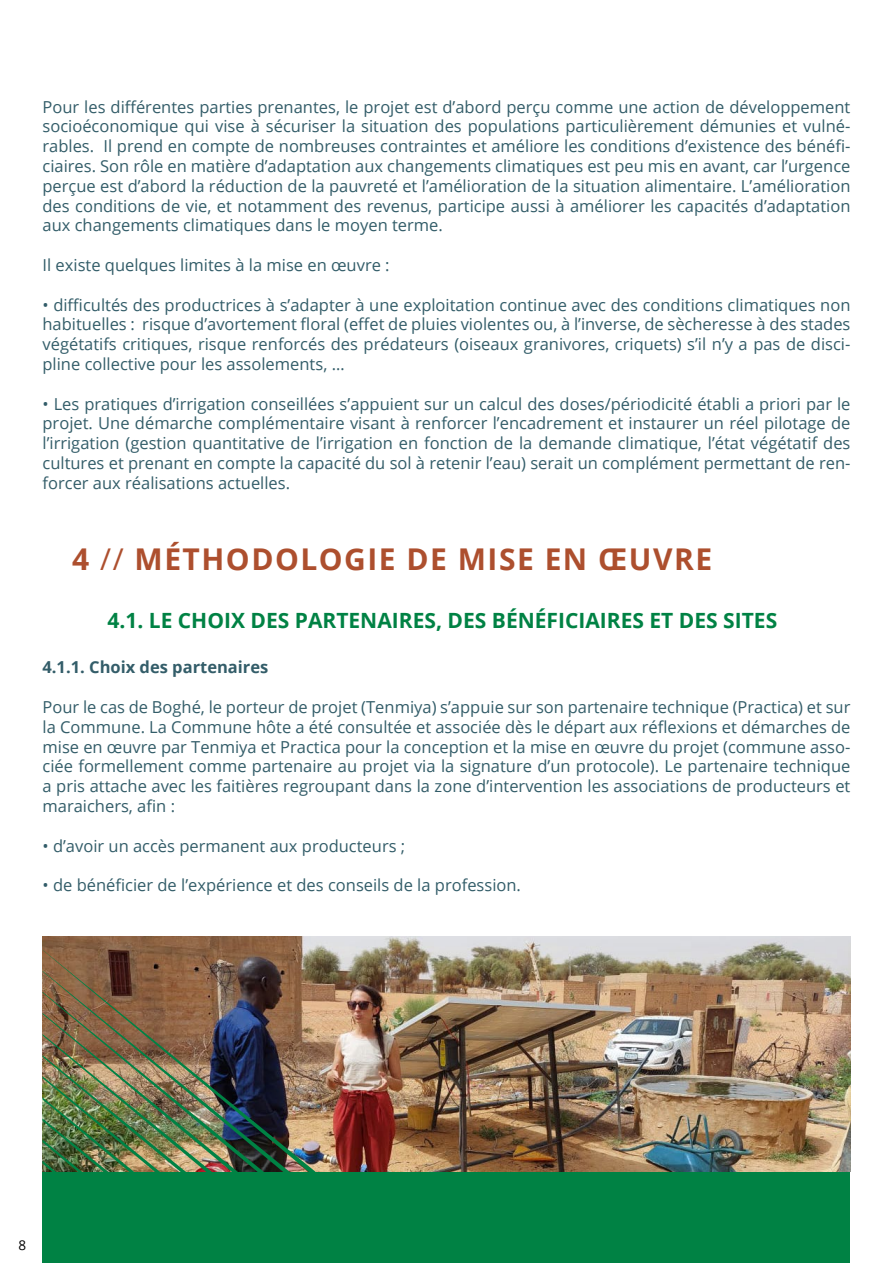
<style>
.page{position:relative;width:893px;height:1263px;background:#fff}
.page>*{position:absolute;margin:0;border:0;box-sizing:border-box;transform-origin:0 0}
.t1{font:700 30px "Open Sans";letter-spacing:.05em;color:#ad4f2e}
.t2{font:700 21px "Open Sans";color:#008244}
.t3{font:16.5px/19.8px "Open Sans";color:#335d69;text-align:justify}
.t4{font:700 16.5px "Open Sans";color:#335d69}
.t5{font:13.5px "Open Sans";color:#000}
.s1{font-weight:400}
</style>
<div class="page">
<div style="left:43px;top:1172px;width:807px;height:91px;background:#008244"></div>
<img style="left:43px;top:937px;width:807px;height:235px">
<img style="left:43px;top:950px;width:385px;height:222px">
<p class="t3" style="left:43px;top:96px;width:809px">Pour les différentes parties prenantes, le projet est d’abord perçu comme une action de développement socioéconomique qui vise à sécuriser la situation des populations particulièrement démunies et vulné&shy;rables. Il prend en compte de nombreuses contraintes et améliore les conditions d’existence des bénéfi&shy;ciaires. Son rôle en matière d’adaptation aux changements climatiques est peu mis en avant, car l’urgence perçue est d’abord la réduction de la pauvreté et l’amélioration de la situation alimentaire. L’amélioration des conditions de vie, et notamment des revenus, participe aussi à améliorer les capacités d’adaptation aux changements climatiques dans le moyen terme.</p>
<p class="t3" style="left:43px;top:255px;width:349px">Il existe quelques limites à la mise en œuvre :</p>
<p class="t3" style="left:43px;top:294px;width:809px">• difficultés des productrices à s’adapter à une exploitation continue avec des conditions climatiques non habituelles : risque d’avortement floral (effet de pluies violentes ou, à l’inverse, de sècheresse à des stades végétatifs critiques, risque renforcés des prédateurs (oiseaux granivores, criquets) s’il n’y a pas de disci&shy;pline collective pour les assolements, …</p>
<p class="t3" style="left:43px;top:393px;width:809px">• Les pratiques d’irrigation conseillées s’appuient sur un calcul des doses/périodicité établi a priori par le projet. Une démarche complémentaire visant à renforcer l’encadrement et instaurer un réel pilotage de l’irrigation (gestion quantitative de l’irrigation en fonction de la demande climatique, l’état végétatif des cultures et prenant en compte la capacité du sol à retenir l’eau) serait un complément permettant de ren&shy;forcer aux réalisations actuelles.</p>
<h1 class="t1" style="left:72px;top:538px;width:641px">4 <span class="s1">//</span> MÉTHODOLOGIE DE MISE EN ŒUVRE</h1>
<p class="t2" style="left:107px;top:606px;width:671px">4.1. LE CHOIX DES PARTENAIRES, DES BÉNÉFICIAIRES ET DES SITES</p>
<p class="t4" style="left:43px;top:656px;width:227px">4.1.1. Choix des partenaires</p>
<p class="t3" style="left:43px;top:697px;width:809px">Pour le cas de Boghé, le porteur de projet (Tenmiya) s’appuie sur son partenaire technique (Practica) et sur la Commune. La Commune hôte a été consultée et associée dès le départ aux réflexions et démarches de mise en œuvre par Tenmiya et Practica pour la conception et la mise en œuvre du projet (commune asso&shy;ciée formellement comme partenaire au projet via la signature d’un protocole). Le partenaire technique a pris attache avec les faitières regroupant dans la zone d’intervention les associations de producteurs et maraichers, afin :</p>
<p class="t3" style="left:43px;top:835px;width:364px">• d’avoir un accès permanent aux producteurs ;</p>
<p class="t3" style="left:43px;top:875px;width:480px">• de bénéficier de l’expérience et des conseils de la profession.</p>
<p class="t5" style="left:18px;top:1236px;width:9px">8</p>
</div>
